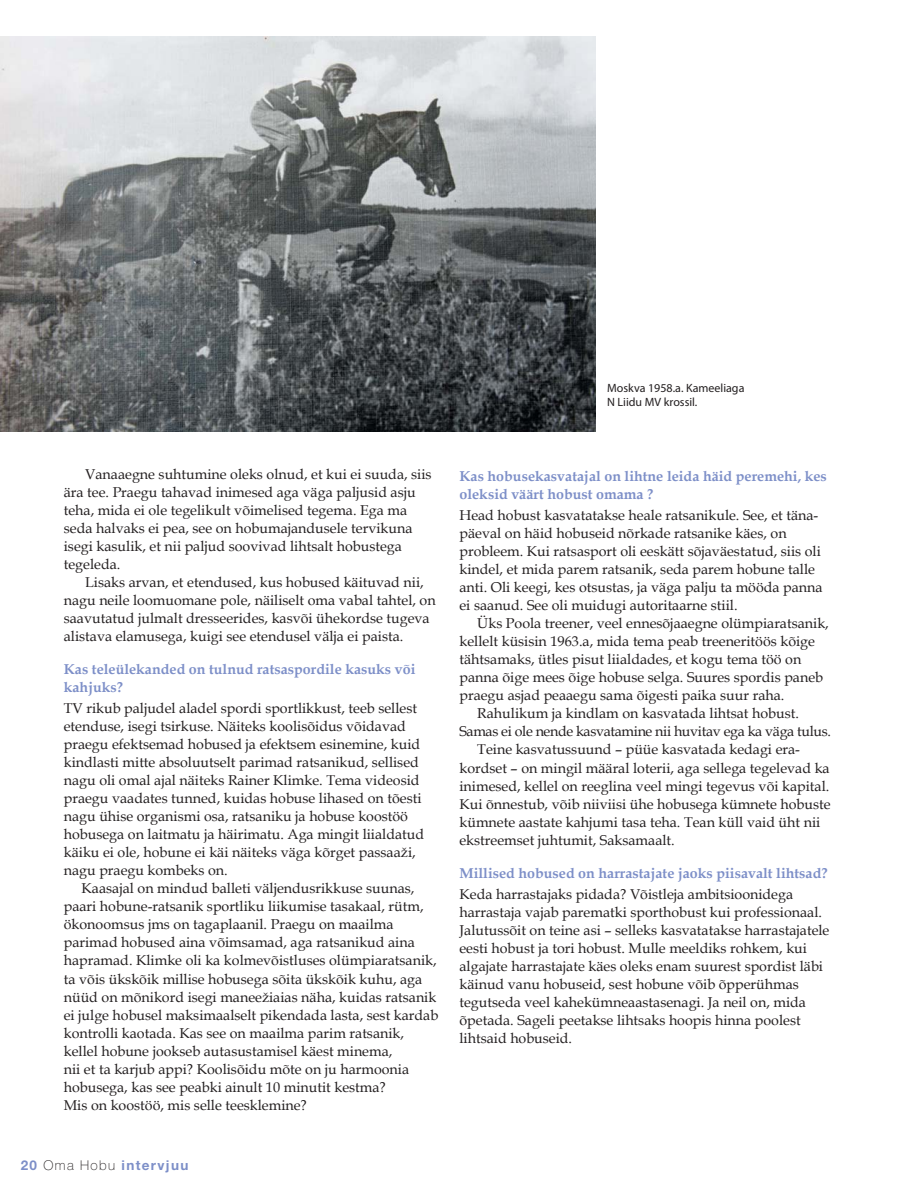
<style>
.page{position:relative;width:919px;height:1191px;background:#fff}
.page>*{position:absolute;margin:0;border:0;box-sizing:border-box;transform-origin:0 0}
.t1{font:14.25px/18px "Book Antiqua";color:#231f20}
.t2{font:700 14.25px/18px "Book Antiqua";color:#7d8fc8}
.t3{font:14.25px "Book Antiqua";letter-spacing:-.025em;color:#231f20}
.t4{font:700 13.5px "Helvetica Neue LT Std";letter-spacing:.1em;color:#7d8fc8}
.t5{font:12px/14.4px "Myriad Pro";color:#231f20}
.s1{font-weight:100;color:#231f20}
</style>
<div class="page">
<img style="left:0;top:37px;width:596px;height:395px">
<p class="t5" style="left:607px;top:381px;width:139px">Moskva 1958.a. Kameeliaga<br>N Liidu MV krossil.</p>
<p class="t1" style="left:64px;top:466px;width:369px;text-indent:21px">Vanaaegne suhtumine oleks olnud, et kui ei suuda, siis ära tee. Praegu tahavad inimesed aga väga paljusid asju teha, mida ei ole tegelikult võimelised tegema. Ega ma seda halvaks ei pea, see on hobumajandusele tervikuna isegi kasulik, et nii paljud soovivad lihtsalt hobustega tegeleda.</p>
<p class="t1" style="left:64px;top:574px;width:373px;text-indent:21px">Lisaks arvan, et etendused, kus hobused käituvad nii, nagu neile loomuomane pole, näiliselt oma vabal tahtel, on saavutatud julmalt dresseerides, kasvõi ühekordse tugeva alistava elamusega, kuigi see etendusel välja ei paista.</p>
<p class="t2" style="left:64px;top:661px;width:353px">Kas teleülekanded on tulnud ratsaspordile kasuks või kahjuks?</p>
<p class="t1" style="left:64px;top:700px;width:362px">TV rikub paljudel aladel spordi sportlikkust, teeb sellest etenduse, isegi tsirkuse. Näiteks koolisõidus võidavad praegu efektsemad hobused ja efektsem esinemine, kuid kindlasti mitte absoluutselt parimad ratsanikud, sellised nagu oli omal ajal näiteks Rainer Klimke. Tema videosid praegu vaadates tunned, kuidas hobuse lihased on tõesti nagu ühise organismi osa, ratsaniku ja hobuse koostöö hobusega on laitmatu ja häirimatu. Aga mingit liialdatud käiku ei ole, hobune ei käi näiteks väga kõrget passaaži, nagu praegu kombeks on.</p>
<p class="t1" style="left:64px;top:880px;width:376px;text-indent:18px">Kaasajal on mindud balleti väljendusrikkuse suunas, paari hobune-ratsanik sportliku liikumise tasakaal, rütm, ökonoomsus jms on tagaplaanil. Praegu on maailma parimad hobused aina võimsamad, aga ratsanikud aina hapramad. Klimke oli ka kolmevõistluses olümpiaratsanik, ta võis ükskõik millise hobusega sõita ükskõik kuhu, aga nüüd on mõnikord isegi maneežiaias näha, kuidas ratsanik ei julge hobusel maksimaalselt pikendada lasta, sest kardab kontrolli kaotada. Kas see on maailma parim ratsanik, kellel hobune jookseb autasustamisel käest minema,<br>nii et ta karjub appi? Koolisõidu mõte on ju harmoonia hobusega, kas see peabki ainult 10 minutit kestma?<br>Mis on koostöö, mis selle teesklemine?</p>
<p class="t4" style="left:21px;top:1160px;width:169px">20 <span class="s1">Oma Hobu</span> intervjuu</p>
<p class="t2" style="left:459px;top:468px;width:369px">Kas hobusekasvatajal on lihtne leida häid peremehi, kes oleksid väärt hobust omama ?</p>
<p class="t1" style="left:459px;top:507px;width:364px">Head hobust kasvatatakse heale ratsanikule. See, et täna&shy;päeval on häid hobuseid nõrkade ratsanike käes, on probleem. Kui ratsasport oli eeskätt sõjaväestatud, siis oli kindel, et mida parem ratsanik, seda parem hobune talle anti. Oli keegi, kes otsustas, ja väga palju ta mööda panna ei saanud. See oli muidugi autoritaarne stiil.</p>
<p class="t1" style="left:477px;top:615px;width:353px">Üks Poola treener, veel ennesõjaaegne olümpiaratsanik,</p>
<p class="t1" style="left:459px;top:633px;width:357px">kellelt küsisin 1963.a, mida tema peab treeneritöös kõige</p>
<p class="t1" style="left:459px;top:651px;width:343px">tähtsamaks, ütles pisut liialdades, et kogu tema töö on</p>
<p class="t1" style="left:459px;top:669px;width:365px">panna õige mees õige hobuse selga. Suures spordis paneb</p>
<p class="t1" style="left:459px;top:687px;width:326px">praegu asjad peaaegu sama õigesti paika suur raha.</p>
<p class="t1" style="left:477px;top:705px;width:323px">Rahulikum ja kindlam on kasvatada lihtsat hobust.</p>
<p class="t3" style="left:459px;top:723px;width:373px">Samas ei ole nende kasvatamine nii huvitav ega ka väga tulus.</p>
<p class="t1" style="left:477px;top:741px;width:324px">Teine kasvatussuund – püüe kasvatada kedagi era-</p>
<p class="t1" style="left:459px;top:759px;width:372px">kordset – on mingil määral loterii, aga sellega tegelevad ka</p>
<p class="t1" style="left:459px;top:777px;width:371px">inimesed, kellel on reeglina veel mingi tegevus või kapital.</p>
<p class="t1" style="left:459px;top:795px;width:372px">Kui õnnestub, võib niiviisi ühe hobusega kümnete hobuste</p>
<p class="t1" style="left:459px;top:813px;width:362px">kümnete aastate kahjumi tasa teha. Tean küll vaid üht nii</p>
<p class="t1" style="left:459px;top:831px;width:217px">ekstreemset juhtumit, Saksamaalt.</p>
<p class="t2" style="left:459px;top:864px;width:370px">Millised hobused on harrastajate jaoks piisavalt lihtsad?</p>
<p class="t1" style="left:459px;top:885px;width:371px">Keda harrastajaks pidada? Võistleja ambitsioonidega harrastaja vajab parematki sporthobust kui professionaal.<br>Jalutussõit on teine asi – selleks kasvatatakse harrastajatele eesti hobust ja tori hobust. Mulle meeldiks rohkem, kui algajate harrastajate käes oleks enam suurest spordist läbi käinud vanu hobuseid, sest hobune võib õpperühmas tegutseda veel kahekümneaastasenagi. Ja neil on, mida õpetada. Sageli peetakse lihtsaks hoopis hinna poolest lihtsaid hobuseid.</p>
</div>
